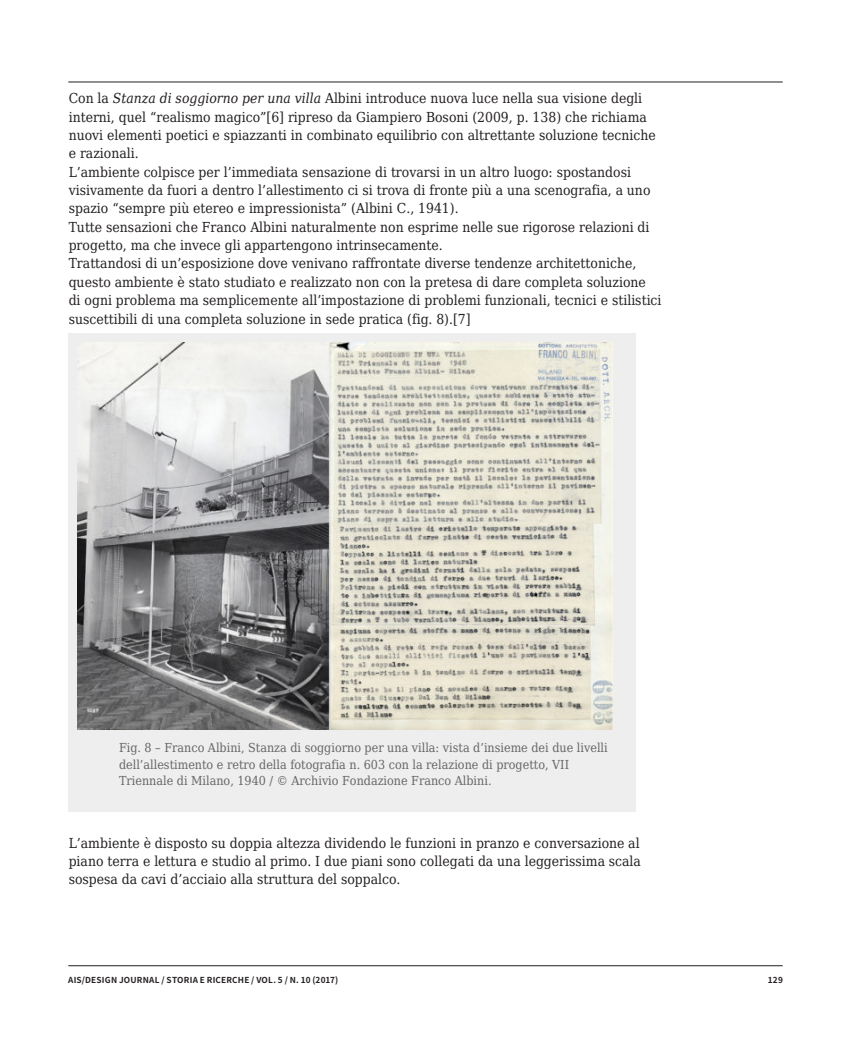
<style>
.page{position:relative;width:851px;height:1063px;background:#fff}
.page>*{position:absolute;margin:0;border:0;box-sizing:border-box;transform-origin:0 0}
.t1{font:13.8px/18.3px "DejaVu Serif Condensed";color:#231f20}
.t2{font:12.45px/16.5px "DejaVu Serif Condensed";color:#666}
.t3{font:700 8.25px "Noto Sans SC";letter-spacing:.025em;color:#231f20}
.s1{font-style:italic}
</style>
<div class="page">
<hr style="left:68px;top:82px;width:714px;height:1px;background:#231f20">
<hr style="left:68px;top:965px;width:714px;height:1px;background:#231f20">
<div style="left:68px;top:333px;width:567px;height:478px;background:#eee"></div>
<img style="left:78px;top:343px;width:534px;height:387px">
<p class="t1" style="left:69px;top:89px;width:594px">Con la <span class="s1">Stanza di soggiorno per una villa</span> Albini introduce nuova luce nella sua visione degli interni, quel “realismo magico”[6] ripreso da Giampiero Bosoni (2009, p. 138) che richiama nuovi elementi poetici e spiazzanti in combinato equilibrio con altrettante soluzione tecniche e razionali.<br>L’ambiente colpisce per l’immediata sensazione di trovarsi in un altro luogo: spostandosi visivamente da fuori a dentro l’allestimento ci si trova di fronte più a una scenografia, a uno spazio “sempre più etereo e impressionista” (Albini C., 1941).<br>Tutte sensazioni che Franco Albini naturalmente non esprime nelle sue rigorose relazioni di progetto, ma che invece gli appartengono intrinsecamente.<br>Trattandosi di un’esposizione dove venivano raffrontate diverse tendenze architettoniche, questo ambiente è stato studiato e realizzato non con la pretesa di dare completa soluzione<br>di ogni problema ma semplicemente all’impostazione di problemi funzionali, tecnici e stilistici suscettibili di una completa soluzione in sede pratica (fig. 8).[7]</p>
<p class="t2" style="left:119px;top:739px;width:490px">Fig. 8 – Franco Albini, Stanza di soggiorno per una villa: vista d’insieme dei due livelli dell’allestimento e retro della fotografia n. 603 con la relazione di progetto, VII<br>Triennale di Milano, 1940 / © Archivio Fondazione Franco Albini.</p>
<p class="t1" style="left:69px;top:833px;width:573px;text-align:justify">L’ambiente è disposto su doppia altezza dividendo le funzioni in pranzo e conversazione al piano terra e lettura e studio al primo. I due piani sono collegati da una leggerissima scala sospesa da cavi d’acciaio alla struttura del soppalco.</p>
<p class="t3" style="left:68px;top:975px;width:271px">AIS/DESIGN JOURNAL / STORIA E RICERCHE / VOL. 5 / N. 10 (2017)</p>
<p class="t3" style="left:767px;top:975px;width:17px">129</p>
</div>
